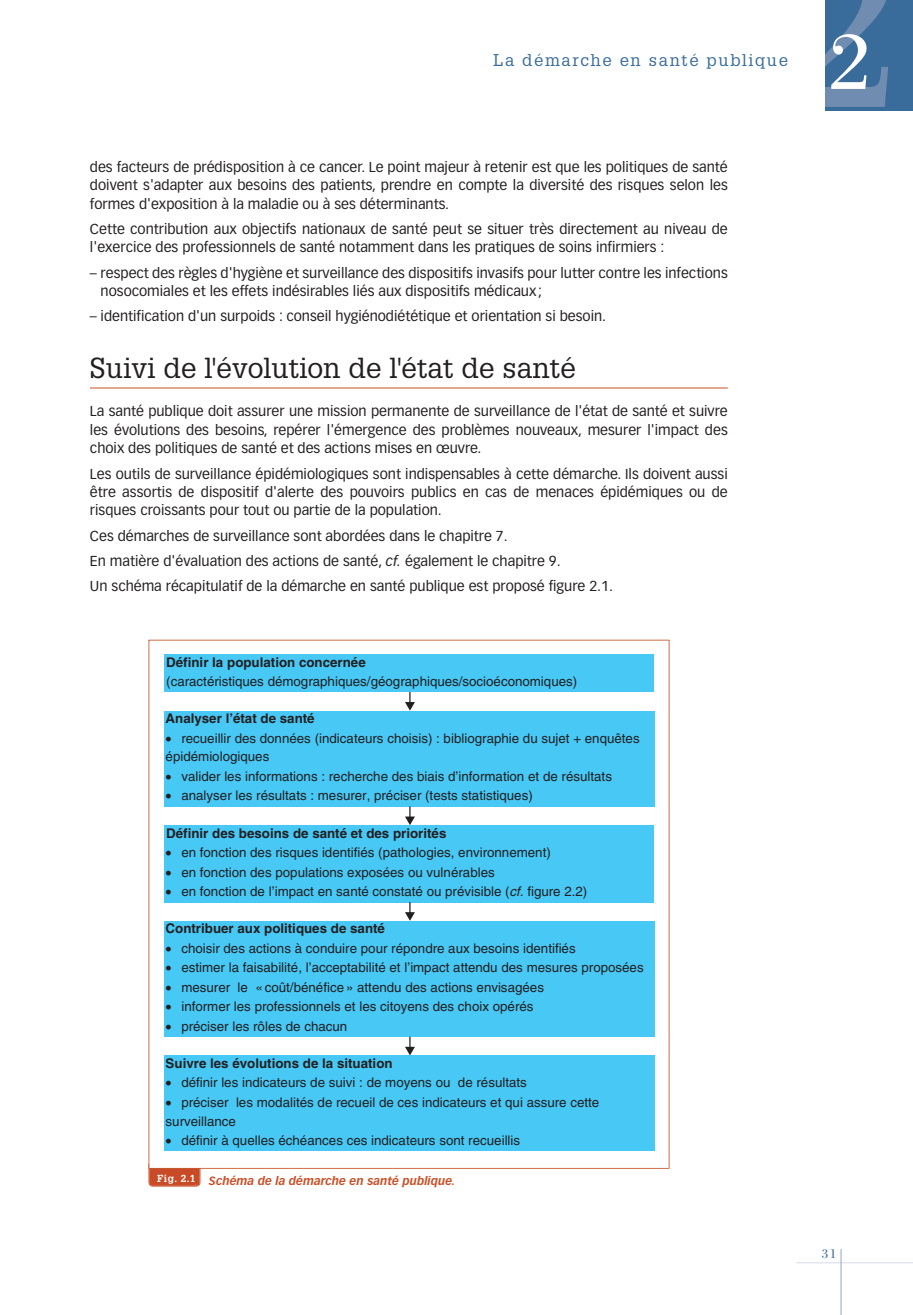
<style>
.page{position:relative;width:913px;height:1315px;background:#fff}
.page>*{position:absolute;margin:0;border:0;box-sizing:border-box;transform-origin:0 0}
.t1{font:245.53px "Bodoni";color:#fff}
.t2{font:83.3px "Bodoni";color:#fff}
.t3{font:28.35px "Glypha";color:#231f20}
.t4{font:16.62px "Glypha";letter-spacing:.1em;color:#396c9b}
.t5{font:14.17px/18.4px "Vectora LH";color:#231f20;text-align:justify}
.t6{font:13.3px/18.7px "Helvetica";color:#231f20}
.t7{font:700 13.3px "Helvetica";color:#231f20}
.t8{font:13.3px "Bodoni";color:#396c9b}
.t9{font:italic 700 11.72px "Vectora LH";color:#c85027}
.t10{font:700 9.97px "Glypha";color:#fff}
.s1{font-style:italic}
</style>
<div class="page">
<div style="left:825px;top:0;width:88px;height:111px;background:#396c9b"></div>
<hr style="left:796px;top:1262px;width:117px;height:1px;background:#d7dce8">
<hr style="left:840px;top:1249px;width:1px;height:66px;background:#92a5c3">
<hr style="left:90px;top:388px;width:638px;height:1px;background:#c85027">
<svg style="left:148px;top:640px;width:521px;height:529px"></svg>
<svg style="left:148px;top:1161px;width:52px;height:25px"></svg>
<div style="left:165px;top:654px;width:489px;height:38px;background:#48c8f5"></div>
<div style="left:164px;top:711px;width:490px;height:95px;background:#48c8f5"></div>
<div style="left:165px;top:825px;width:489px;height:77px;background:#48c8f5"></div>
<div style="left:164px;top:921px;width:490px;height:115px;background:#48c8f5"></div>
<div style="left:164px;top:1055px;width:490px;height:96px;background:#48c8f5"></div>
<svg style="left:405px;top:692px;width:10px;height:19px"></svg>
<svg style="left:405px;top:806px;width:10px;height:19px"></svg>
<svg style="left:405px;top:902px;width:10px;height:19px"></svg>
<svg style="left:405px;top:1036px;width:10px;height:19px"></svg>
<h1 class="t1" style="left:778px;top:-64px;width:124px">2</h1>
<h2 class="t2" style="left:829px;top:31px;width:43px">2</h2>
<p class="t4" style="left:493px;top:54px;width:296px">La démarche en santé publique</p>
<p class="t5" style="left:90px;top:159px;width:639px">des facteurs de prédisposition à ce cancer. Le point majeur à retenir est que les politiques de santé doivent s'adapter aux besoins des patients, prendre en compte la diversité des risques selon les formes d'exposition à la maladie ou à ses déterminants.</p>
<p class="t5" style="left:90px;top:221px;width:639px">Cette contribution aux objectifs nationaux de santé peut se situer très directement au niveau de l'exercice des professionnels de santé notamment dans les pratiques de soins infirmiers :</p>
<p class="t5" style="left:101px;top:264px;width:628px;text-indent:-11px">– respect des règles d'hygiène et surveillance des dispositifs invasifs pour lutter contre les infections nosocomiales et les effets indésirables liés aux dispositifs médicaux ;</p>
<p class="t5" style="left:90px;top:308px;width:518px">– identification d'un surpoids : conseil hygiénodiététique et orientation si besoin.</p>
<h3 class="t3" style="left:90px;top:357px;width:487px">Suivi de l'évolution de l'état de santé</h3>
<p class="t5" style="left:90px;top:403px;width:639px">La santé publique doit assurer une mission permanente de surveillance de l'état de santé et suivre les évolutions des besoins, repérer l'émergence des problèmes nouveaux, mesurer l'impact des choix des politiques de santé et des actions mises en œuvre.</p>
<p class="t5" style="left:90px;top:465px;width:639px">Les outils de surveillance épidémiologiques sont indispensables à cette démarche. Ils doivent aussi être assortis de dispositif d'alerte des pouvoirs publics en cas de menaces épidémiques ou de risques croissants pour tout ou partie de la population.</p>
<p class="t5" style="left:90px;top:524px;width:524px;line-height:25.4px;text-align:left">Ces démarches de surveillance sont abordées dans le chapitre 7 .<br>En matière d'évaluation des actions de santé, <span class="s1">cf.</span> également le chapitre 9 .<br>Un schéma récapitulatif de la démarche en santé publique est proposé figure 2.1 .</p>
<p class="t7" style="left:166px;top:657px;width:201px">Définir la population concernée</p>
<p class="t6" style="left:166px;top:673px;width:412px">(caractéristiques démographiques/géographiques/socioéconomiques)</p>
<p class="t7" style="left:166px;top:714px;width:150px">Analyser l’état de santé</p>
<p class="t6" style="left:166px;top:730px;width:475px">• recueillir des données (indicateurs choisis) : bibliographie du sujet + enquêtes épidémiologiques</p>
<p class="t6" style="left:166px;top:768px;width:448px">• valider les informations : recherche des biais d’information et de résultats</p>
<p class="t6" style="left:166px;top:787px;width:369px">• analyser les résultats : mesurer, préciser (tests statistiques)</p>
<p class="t7" style="left:166px;top:828px;width:282px">Définir des besoins de santé et des priorités</p>
<p class="t6" style="left:166px;top:844px;width:387px">• en fonction des risques identifiés (pathologies, environnement)</p>
<p class="t6" style="left:166px;top:864px;width:331px">• en fonction des populations exposées ou vulnérables</p>
<p class="t6" style="left:166px;top:883px;width:423px">• en fonction de l’impact en santé constaté ou prévisible (<span class="s1">cf.</span> figure 2.2)</p>
<p class="t7" style="left:166px;top:924px;width:221px">Contribuer aux politiques de santé</p>
<p class="t6" style="left:166px;top:940px;width:411px">• choisir des actions à conduire pour répondre aux besoins identifiés</p>
<p class="t6" style="left:166px;top:959px;width:479px">• estimer la faisabilité, l’acceptabilité et l’impact attendu des mesures proposées</p>
<p class="t6" style="left:166px;top:979px;width:380px">• mesurer le « coût/bénéfice » attendu des actions envisagées</p>
<p class="t6" style="left:166px;top:998px;width:369px">• informer les professionnels et les citoyens des choix opérés</p>
<p class="t6" style="left:166px;top:1018px;width:183px">• préciser les rôles de chacun</p>
<p class="t7" style="left:166px;top:1058px;width:228px">Suivre les évolutions de la situation</p>
<p class="t6" style="left:166px;top:1074px;width:363px">• définir les indicateurs de suivi : de moyens ou de résultats</p>
<p class="t6" style="left:166px;top:1094px;width:435px">• préciser les modalités de recueil de ces indicateurs et qui assure cette surveillance</p>
<p class="t6" style="left:166px;top:1132px;width:356px">• définir à quelles échéances ces indicateurs sont recueillis</p>
<p class="t10" style="left:157px;top:1175px;width:40px">Fig. 2.1</p>
<p class="t9" style="left:209px;top:1176px;width:248px">Schéma de la démarche en santé publique.</p>
<p class="t8" style="left:822px;top:1248px;width:16px">31</p>
</div>
